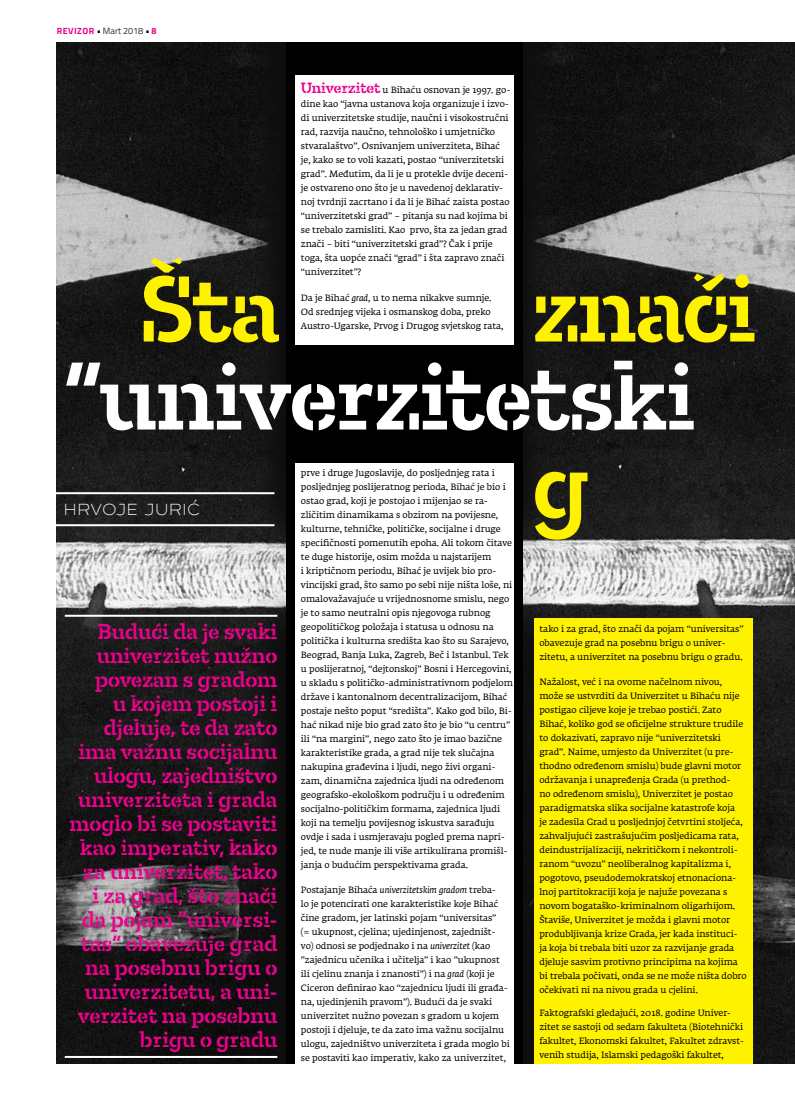
<style>
.page{position:relative;width:795px;height:1106px;background:#fff}
.page>*{position:absolute;margin:0;border:0;box-sizing:border-box;transform-origin:0 0}
.t1{font:500 100px "Tesla Stencil Std";letter-spacing:-.02em;color:#fff}
.t2{font:500 100px "Tesla Stencil Std";letter-spacing:-.025em;color:#fff200}
.t3{font:500 23px/24px "Tesla Stencil Std";color:#ec008c;text-align:right}
.t4{font:300 16px "Arkibal";letter-spacing:.075em;color:#fff}
.t5{font:9px/14px "Fedra Serif A Pro";letter-spacing:-.005em;color:#000}
.t6{font:300 9px "Titillium";color:#000}
.s1{font-weight:700;color:#ec008c}
.s2{font-family:"Tesla Stencil Std";font-weight:500;font-size:16px;color:#ec008c}
.s3{font-style:italic}
</style>
<div class="page">
<div style="left:57px;top:43px;width:737px;height:1021px;background:#000"></div>
<img style="left:523px;top:43px;width:271px;height:1020px">
<img style="left:57px;top:43px;width:228px;height:1021px">
<div style="left:295px;top:75px;width:218px;height:269px;background:#fff"></div>
<hr style="left:65px;top:615px;width:212px;height:2px;background:#fff">
<hr style="left:65px;top:1056px;width:212px;height:2px;background:#fff">
<div style="left:295px;top:463px;width:218px;height:606px;background:#fff"></div>
<div style="left:533px;top:619px;width:218px;height:445px;background:#fff200"></div>
<hr style="left:56px;top:524px;width:218px;height:2px;background:#fff">
<hr style="left:56px;top:492px;width:218px;height:2px;background:#fff">
<p class="t6" style="left:57px;top:24px;width:101px"><span class="s1">REVIZOR</span> • Mart 2018 • <span class="s1">8</span></p>
<p class="t5" style="left:301px;top:83px;width:211px"><span class="s2">Univerzitet</span> u Bihaću osnovan je 1997. go&shy;dine kao “javna ustanova koja organizuje i izvo&shy;di univerzitetske studije, naučni i visokostručni rad, razvija naučno, tehnološko i umjetničko stvaralaštvo”. Osnivanjem univerziteta, Bihać je, kako se to voli kazati, postao “univerzitetski grad”. Međutim, da li je u protekle dvije deceni&shy;je ostvareno ono što je u navedenoj deklarativ&shy;noj tvrdnji zacrtano i da li je Bihać zaista postao “univerzitetski grad” – pitanja su nad kojima bi se trebalo zamisliti. Kao prvo, šta za jedan grad znači – biti “univerzitetski grad”? Čak i prije toga, šta uopće znači “grad” i šta zapravo znači “univerzitet”?</p>
<p class="t5" style="left:301px;top:291px;width:204px">Da je Bihać <span class="s3">grad</span>, u to nema nikakve sumnje.<br>Od srednjeg vijeka i osmanskog doba, preko<br>Austro-Ugarske, Prvog i Drugog svjetskog rata,</p>
<h1 class="t2" style="left:139px;top:252px;width:142px">Šta</h1>
<h1 class="t2" style="left:532px;top:252px;width:225px">znači</h1>
<h1 class="t1" style="left:63px;top:340px;width:633px">“univerzitetski</h1>
<h3 class="t4" style="left:64px;top:499px;width:137px">HRVOJE JURIĆ</h3>
<p class="t3" style="left:69px;top:620px;width:209px">Budući da je svaki univerzitet nužno povezan s gradom<br>u kojem postoji i djeluje, te da zato ima važnu socijalnu ulogu, zajedništvo univerziteta i grada moglo bi se postaviti kao imperativ, kako za univerzitet, tako<br>i za grad, što znači da pojam “universi&shy;tas“ obavezuje grad na posebnu brigu o univerzitetu, a uni&shy;verzitet na posebnu brigu o gradu</p>
<p class="t5" style="left:301px;top:466px;width:213px">prve i druge Jugoslavije, do posljednjeg rata i posljednjeg poslijeratnog perioda, Bihać je bio i ostao grad, koji je postojao i mijenjao se ra&shy;zličitim dinamikama s obzirom na povijesne, kulturne, tehničke, političke, socijalne i druge specifičnosti pomenutih epoha. Ali tokom čitave te duge historije, osim možda u najstarijem<br>i kriptičnom periodu, Bihać je uvijek bio pro&shy;vincijski grad, što samo po sebi nije ništa loše, ni omalovažavajuće u vrijednosnome smislu, nego je to samo neutralni opis njegovoga rubnog geopolitičkog položaja i statusa u odnosu na politička i kulturna središta kao što su Sarajevo, Beograd, Banja Luka, Zagreb, Beč i Istanbul. Tek u poslijeratnoj, “dejtonskoj” Bosni i Hercegovini, u skladu s političko-administrativnom podjelom države i kantonalnom decentralizacijom, Bihać postaje nešto poput “središta”. Kako god bilo, Bi&shy;hać nikad nije bio grad zato što je bio “u centru” ili “na margini”, nego zato što je imao bazične karakteristike grada, a grad nije tek slučajna nakupina građevina i ljudi, nego živi organi&shy;zam, dinamična zajednica ljudi na određenom geografsko-ekološkom području i u određenim socijalno-političkim formama, zajednica ljudi koji na temelju povijesnog iskustva sarađuju ovdje i sada i usmjeravaju pogled prema napri&shy;jed, te nude manje ili više artikulirana promišl&shy;janja o budućim perspektivama grada.</p>
<p class="t5" style="left:301px;top:883px;width:210px">Postajanje Bihaća <span class="s3">univerzitetskim gradom</span> treba-<br>lo je potencirati one karakteristike koje Bihać čine gradom, jer latinski pojam “universitas”<br>(= ukupnost, cjelina; ujedinjenost, zajedništ&shy;vo) odnosi se podjednako i na <span class="s3">univerzitet</span> (kao ”zajednicu učenika i učitelja” i kao ”ukupnost ili cjelinu znanja i znanosti”) i na <span class="s3">grad</span> (koji je Ciceron definirao kao “zajednicu ljudi ili građa&shy;na, ujedinjenih pravom”). Budući da je svaki univerzitet nužno povezan s gradom u kojem postoji i djeluje, te da zato ima važnu socijalnu ulogu, zajedništvo univerziteta i grada moglo bi se postaviti kao imperativ, kako za univerzitet,</p>
<h1 class="t2" style="left:532px;top:428px;width:58px">g</h1>
<p class="t5" style="left:539px;top:622px;width:205px">tako i za grad, što znači da pojam “universitas” obavezuje grad na posebnu brigu o univer&shy;zitetu, a univerzitet na posebnu brigu o gradu.</p>
<p class="t5" style="left:539px;top:675px;width:209px">Nažalost, već i na ovome načelnom nivou, može se ustvrditi da Univerzitet u Bihaću nije postigao ciljeve koje je trebao postići. Zato Bihać, koliko god se oficijelne strukture trudile to dokazivati, zapravo nije “univerzitetski grad”. Naime, umjesto da Univerzitet (u pre&shy;thodno određenom smislu) bude glavni motor održavanja i unapređenja Grada (u prethod-<br>no određenom smislu), Univerzitet je postao paradigmatska slika socijalne katastrofe koja<br>je zadesila Grad u posljednjoj četvrtini stoljeća, zahvaljujući zastrašujućim posljedicama rata, deindustrijalizaciji, nekritičkom i nekontroli&shy;ranom “uvozu” neoliberalnog kapitalizma i, pogotovo, pseudodemokratskoj etnonaciona&shy;lnoj partitokraciji koja je najuže povezana s novom bogataško-kriminalnom oligarhijom.<br>Štaviše, Univerzitet je možda i glavni motor produbljivanja krize Grada, jer kada instituci&shy;ja koja bi trebala biti uzor za razvijanje grada djeluje sasvim protivno principima na kojima bi trebala počivati, onda se ne može ništa dobro očekivati ni na nivou grada u cjelini.</p>
<p class="t5" style="left:539px;top:1005px;width:206px">Faktografski gledajući, 2018. godine Univer&shy;zitet se sastoji od sedam fakulteta (Biotehnički fakultet, Ekonomski fakultet, Fakultet zdravst&shy;venih studija, Islamski pedagoški fakultet,</p>
</div>
